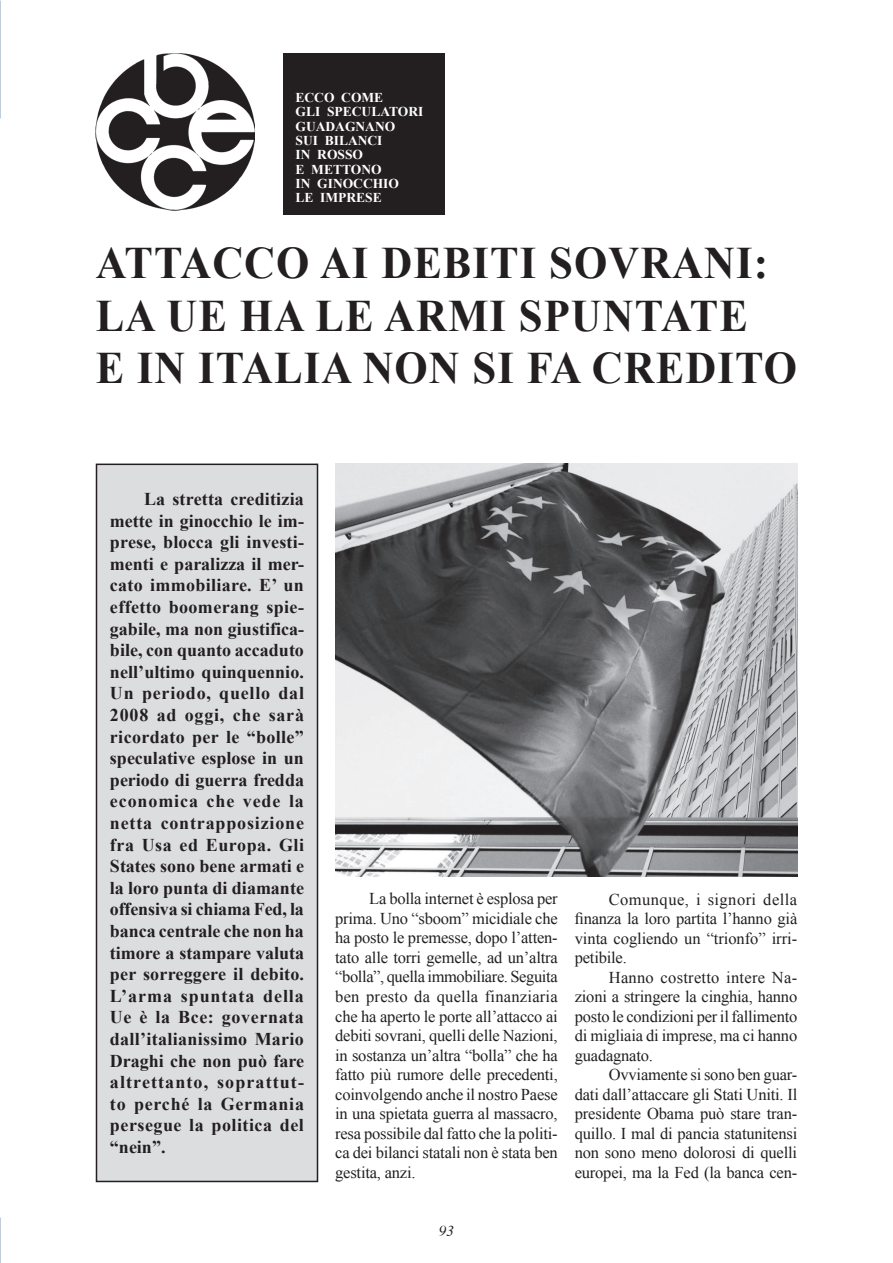
<style>
.page{position:relative;width:893px;height:1263px;background:#fff}
.page>*{position:absolute;margin:0;border:0;box-sizing:border-box;transform-origin:0 0}
.t1{font:700 45px/52.5px "Times New Roman";letter-spacing:.025em;color:#231f20;scale:.95 1}
.t2{font:700 18px/21.6px "Times New Roman";letter-spacing:.03em;color:#231f20;text-align:justify}
.t3{font:16.5px/19.5px "Times New Roman";letter-spacing:-.01em;color:#231f20;text-align:justify}
.t4{font:italic 15px "Times";color:#231f20}
.t5{font:700 13.5px/14.2px "Times New Roman";color:#fff}
</style>
<div class="page">
<img style="left:96px;top:53px;width:158px;height:157px">
<div style="left:96px;top:464px;width:221px;height:717px;background:#dcdddf"></div>
<div style="left:96px;top:464px;width:222px;height:718px;border:2px solid #231f20"></div>
<div style="left:283px;top:53px;width:161px;height:162px;background:#231f20"></div>
<img style="left:336px;top:463px;width:461px;height:413px">
<p class="t5" style="left:296px;top:90px;width:129px">ECCO COME<br>GLI SPECULATORI<br>GUADAGNANO<br>SUI BILANCI<br>IN ROSSO<br>E METTONO<br>IN GINOCCHIO<br>LE IMPRESE</p>
<h1 class="t1" style="left:96px;top:236px;width:740px">ATTACCO AI DEBITI SOVRANI:<br>LA UE HA LE ARMI SPUNTATE<br>E IN ITALIA NON SI FA CREDITO</h1>
<p class="t2" style="left:110px;top:488px;width:196px;text-indent:34px">La stretta creditizia mette in ginocchio le im&shy;prese, blocca gli investi&shy;menti e paralizza il mer&shy;cato immobiliare. E’ un effetto boomerang spie&shy;gabile, ma non giustifica&shy;bile, con quanto accaduto nell’ultimo quinquennio.<br>Un periodo, quello dal 2008 ad oggi, che sarà ricordato per le “bolle” speculative esplose in un periodo di guerra fredda economica che vede la netta contrapposizione fra Usa ed Europa. Gli States sono bene armati e la loro punta di diamante offensiva si chiama Fed, la banca centrale che non ha timore a stampare valuta per sorreggere il debito.<br>L’arma spuntata della Ue è la Bce: governata dall’italianissimo Mario Draghi che non può fare altrettanto, soprattut&shy;to perché la Germania persegue la politica del “nein”.</p>
<p class="t3" style="left:335px;top:889px;width:224px;text-indent:34px">La bolla internet è esplosa per prima. Uno “sboom” micidiale che ha posto le premesse, dopo l’atten&shy;tato alle torri gemelle, ad un’altra “bolla”, quella immobiliare. Seguita ben presto da quella finanziaria che ha aperto le porte all’attacco ai debiti sovrani, quelli delle Nazioni, in sostanza un’altra “bolla” che ha fatto più rumore delle precedenti, coinvolgendo anche il nostro Paese in una spietata guerra al massacro, resa possibile dal fatto che la politi&shy;ca dei bilanci statali non è stata ben gestita, anzi.</p>
<p class="t3" style="left:575px;top:889px;width:224px;text-indent:34px">Comunque, i signori della finanza la loro partita l’hanno già vinta cogliendo un “trionfo” irri&shy;petibile.</p>
<p class="t3" style="left:575px;top:967px;width:224px;text-indent:34px">Hanno costretto intere Na&shy;zioni a stringere la cinghia, hanno posto le condizioni per il fallimento di migliaia di imprese, ma ci hanno guadagnato.</p>
<p class="t3" style="left:575px;top:1064px;width:224px;text-indent:34px">Ovviamente si sono ben guar&shy;dati dall’attaccare gli Stati Uniti. Il presidente Obama può stare tran&shy;quillo. I mal di pancia statunitensi non sono meno dolorosi di quelli europei, ma la Fed (la banca cen-</p>
<p class="t4" style="left:439px;top:1218px;width:38px">93 <sup>93</sup></p>
</div>
